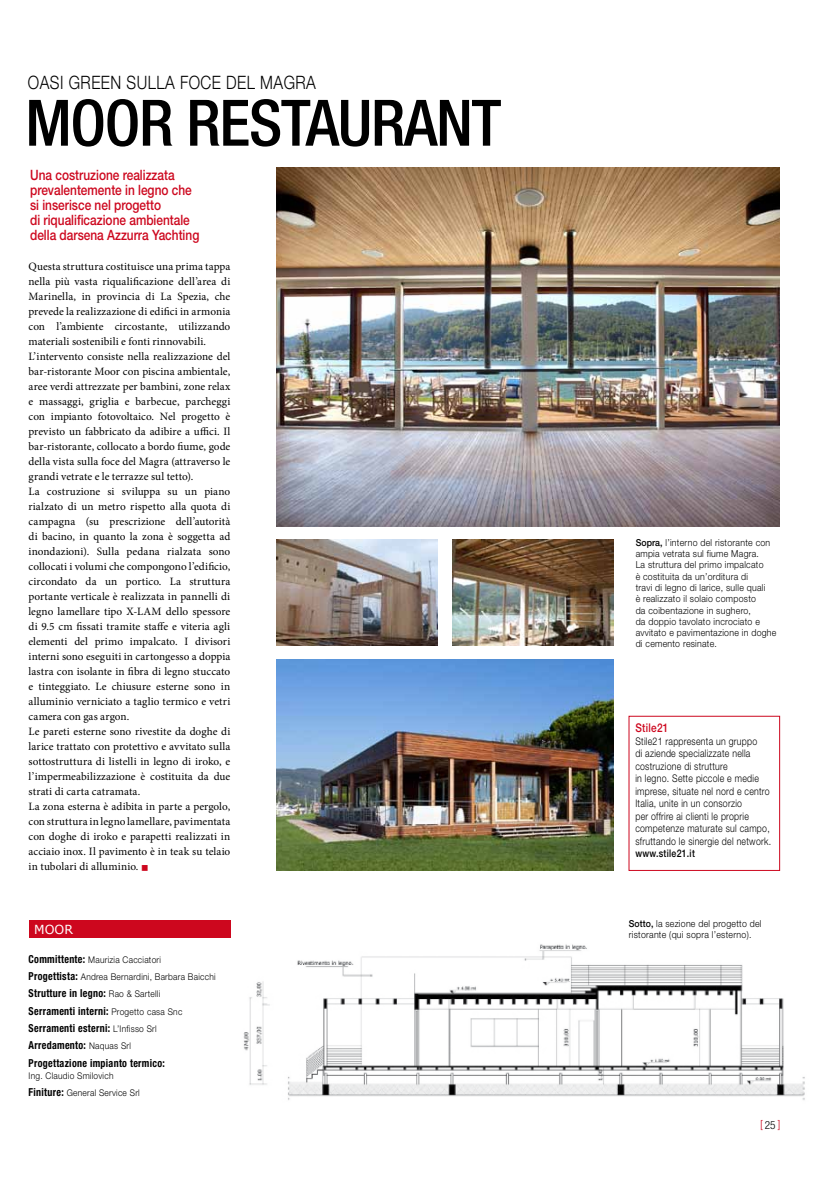
<style>
.page{position:relative;width:833px;height:1184px;background:#fff}
.page>*{position:absolute;margin:0;border:0;box-sizing:border-box;transform-origin:0 0}
.t1{font:500 condensed 64.12px "Helvetica Neue LT Std";letter-spacing:-.02em;color:#000}
.t2{font:300 18.5px "Helvetica Neue LT Std";letter-spacing:.03em;color:#000;scale:.83 1}
.t3{font:500 14.25px/15px "Helvetica Neue LT Std";color:#cd071e;scale:.83 1}
.t4{font:12.5px "Verdana";color:#fff}
.t5{font:500 12px "Helvetica Neue LT Std";letter-spacing:.03em;color:#cd071e;scale:.83 1}
.t6{font:11.25px/15px "Minion Pro";letter-spacing:.005em;color:#000}
.t7{font:300 condensed 11.25px "Helvetica Neue LT Std";color:#cd071e}
.t8{font:700 condensed 11px/17.2px "Helvetica Neue LT Std";letter-spacing:.03em;color:#000;scale:.91 1}
.t9{font:300 10.5px/12.5px "Helvetica Neue LT Std";letter-spacing:.03em;color:#000;scale:.83 1}
.t10{font:500 10.5px "Helvetica Neue LT Std";letter-spacing:.03em;color:#000;scale:.83 1}
.t11{font:300 9.62px/11.2px "Helvetica Neue LT Std";letter-spacing:.03em;color:#000;scale:.91 1}
.t12{font:300 9.25px/17.2px "Helvetica Neue LT Std";letter-spacing:.03em;color:#000;scale:.91 1}
.s1{font-size:20px;color:#cd071e}
.s2{font-weight:700;font-stretch:condensed;font-size:11px}
.s3{font-weight:300;font-stretch:normal;font-size:9.25px}
.s4{font-weight:500}
.s5{color:#000}
</style>
<div class="page">
<img style="left:276px;top:660px;width:337px;height:210px">
<img style="left:277px;top:167px;width:503px;height:359px">
<img style="left:243px;top:944px;width:562px;height:156px">
<div style="left:29px;top:920px;width:201px;height:18px;background:#cd071e"></div>
<div style="left:629px;top:716px;width:151px;height:154px;border:1px solid #cd071e"></div>
<img style="left:276px;top:539px;width:161px;height:106px">
<img style="left:452px;top:539px;width:161px;height:106px">
<h2 class="t2" style="left:28px;top:71px;width:10px">OASI</h2>
<h2 class="t2" style="left:69px;top:71px;width:27px">GREENSU</h2>
<h2 class="t2" style="left:148px;top:71px;width:62px">LLA FOCEDE</h2>
<h2 class="t2" style="left:247px;top:71px;width:68px">L MAGRA</h2>
<h1 class="t1" style="left:25px;top:85px;width:37px">MOOR</h1>
<h1 class="t1" style="left:186px;top:85px;width:304px">RESTAURANT</h1>
<p class="t3" style="left:30px;top:167px;width:205px">Una costruzione realizzata prevalentemente in legno che si inserisce nel progetto<br>di riqualificazione ambientale della darsena Azzurra Yachting</p>
<p class="t6" style="left:29px;top:259px;width:203px">Questa struttura costituisce una prima tappa nella più vasta riqualificazione dell’area di Marinella, in provincia di La Spezia, che prevede la realizzazione di edifici in armonia con l’ambiente circostante, utilizzando materiali sostenibili e fonti rinnovabili.<br>L’intervento consiste nella realizzazione del bar-ristorante Moor con piscina ambientale, aree verdi attrezzate per bambini, zone relax e massaggi, griglia e barbecue, parcheggi con impianto fotovoltaico. Nel progetto è previsto un fabbricato da adibire a uffici. Il bar-ristorante, collocato a bordo fiume, gode della vista sulla foce del Magra (attraverso le grandi vetrate e le terrazze sul tetto).<br>La costruzione si sviluppa su un piano rialzato di un metro rispetto alla quota di campagna (su prescrizione dell’autorità di bacino, in quanto la zona è soggetta ad inondazioni). Sulla pedana rialzata sono collocati i volumi che compongono l’edificio, circondato da un portico. La struttura portante verticale è realizzata in pannelli di legno lamellare tipo X-LAM dello spessore di 9.5 cm fissati tramite staffe e viteria agli elementi del primo impalcato. I divisori interni sono eseguiti in cartongesso a doppia lastra con isolante in fibra di legno stuccato e tinteggiato. Le chiusure esterne sono in alluminio verniciato a taglio termico e vetri camera con gas argon.<br>Le pareti esterne sono rivestite da doghe di larice trattato con protettivo e avvitato sulla sottostruttura di listelli in legno di iroko, e l’impermeabilizzazione è costituita da due strati di carta catramata.<br>La zona esterna è adibita in parte a pergolo, con struttura in legno lamellare, pavimentata con doghe di iroko e parapetti realizzati in acciaio inox. Il pavimento è in teak su telaio in tubolari di alluminio. <span class="s1">■</span></p>
<p class="t4" style="left:34px;top:921px;width:40px">MOOR</p>
<p class="t12" style="left:29px;top:950px;width:207px"><span class="s2">Committente:</span> Maurizia Cacciatori<br><span class="s2">Progettista:</span> Andrea Bernardini, Barbara Baicchi</p>
<p class="t8" style="left:29px;top:984px;width:170px">Strutture in legno: <span class="s3">Rao &amp; Sartelli </span>Serramenti interni: <span class="s3">Progetto casa Snc </span>Serramenti esterni: <span class="s3">L’Infisso S rl </span>Arredamento: <span class="s3">Naquas Srl </span>Progettazione impianto termico:</p>
<p class="t12" style="left:29px;top:1066px;width:124px">Ing. Claudio Smilovich<br><span class="s2">Finiture:</span> General Service Srl</p>
<p class="t11" style="left:635px;top:536px;width:156px"><span class="s4">Sopra,</span> l’interno del ristorante con ampia vetrata sul fiume Magra.<br>La struttura del primo impalcato<br>è costituita da un’orditura di<br>travi di legno di larice, sulle quali<br>è realizzato il solaio composto<br>da coibentazione in sughero,<br>da doppio tavolato incrociato e avvitato e pavimentazione in doghe di cemento resinate.</p>
<p class="t5" style="left:635px;top:720px;width:41px">Stile21</p>
<p class="t9" style="left:635px;top:734px;width:165px">Stile21 rappresenta un gruppo<br>di aziende specializzate nella costruzione di strutture<br>in legno. Sette piccole e medie imprese, situate nel nord e centro<br>Italia, unite in un consorzio<br>per offrire ai clienti le proprie competenze maturate sul campo, sfruttando le sinergie del network.</p>
<p class="t10" style="left:635px;top:847px;width:73px">www.stile21.it</p>
<p class="t11" style="left:629px;top:917px;width:147px"><span class="s4">Sotto,</span> la sezione del progetto del ristorante (qui sopra l’esterno).</p>
<p class="t7" style="left:760px;top:1117px;width:22px">[ <span class="s5">25</span> ]</p>
</div>
